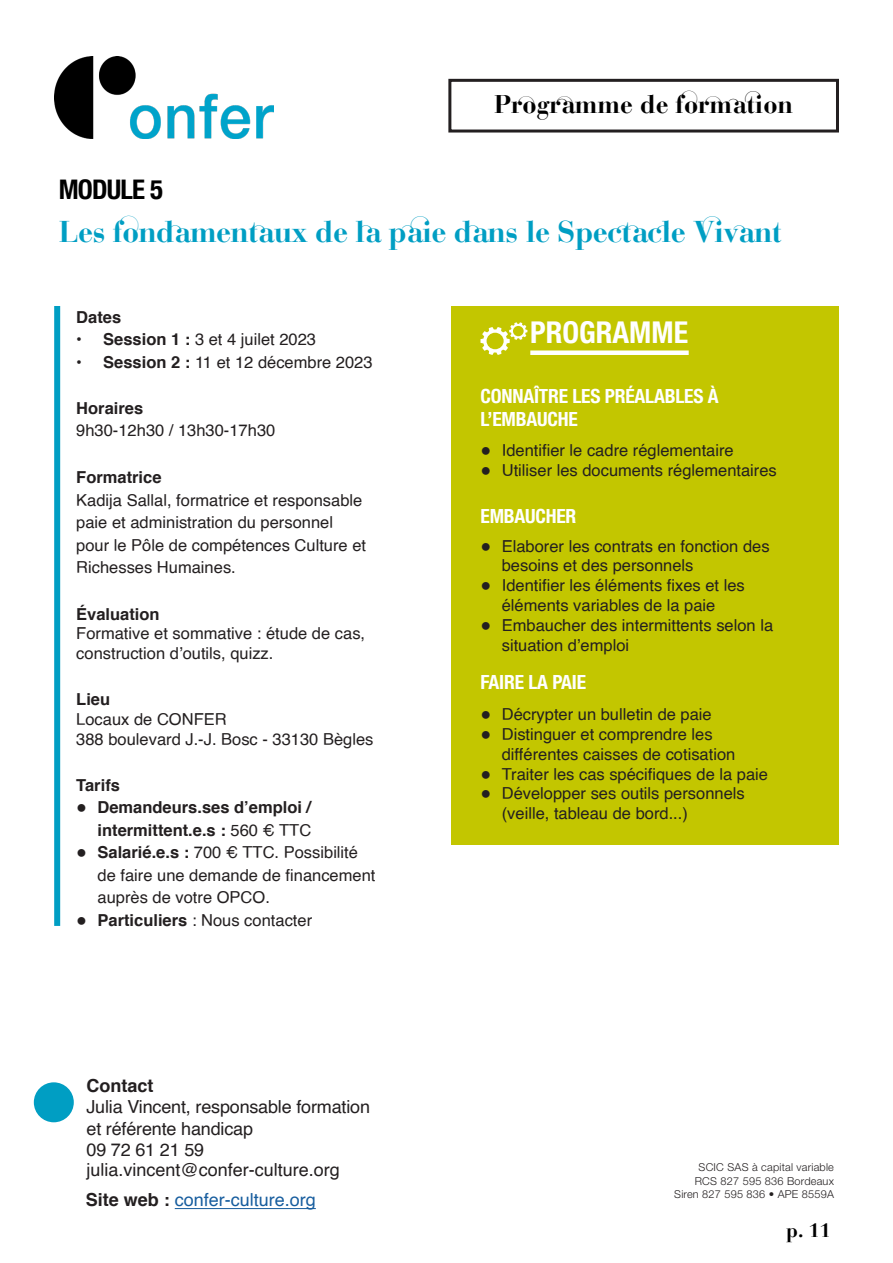
<style>
.page{position:relative;width:893px;height:1263px;background:#fff}
.page>*{position:absolute;margin:0;border:0;box-sizing:border-box;transform-origin:0 0}
.List_Paragraph{font:700 30px "CO";letter-spacing:-.02em;color:#009ec3}
.List_Paragraph-2{font:700 condensed 30px "Helvetica Neue LT";color:#fff}
.t1{font:700 condensed 27px "Helvetica Neue LT";letter-spacing:-.03em;color:#000}
.t2{font:700 25.5px "CO";color:#000}
.List_Paragraph-3{font:700 condensed 19.5px/23.4px "Helvetica Neue LT";letter-spacing:-.01em;color:#fff}
.t3{font:700 19.5px "CO";color:#000}
.t4{font:18px/21.6px "Helvetica";letter-spacing:-.01em;color:#231f20}
.t5{font:700 18px "Helvetica";color:#231f20}
.t6{font:16.5px/19.8px "Helvetica";color:#231f20}
.t7{font:700 16.5px/22.5px "Helvetica";color:#231f20;text-align:right}
.t8{font:300 10.95px/13px "Helvetica Neue LT";letter-spacing:.02em;color:#231f20;text-align:right}
.s1{font-weight:700}
.s2{font-weight:400;font-size:18px}
.s3{font-weight:400}
.s4{font-size:18px}
.s5{color:#175d9e}
</style>
<div class="page">
<img style="left:54px;top:56px;width:220px;height:82px">
<div style="left:34px;top:1082px;width:40px;height:40px;background:#009ec3;border-radius:50%"></div>
<hr style="left:175px;top:1208px;width:141px;height:1px;background:#175d9e">
<div style="left:451px;top:306px;width:388px;height:539px;background:#c3c600"></div>
<svg style="left:480px;top:322px;width:47px;height:33px"></svg>
<div style="left:530px;top:350px;width:159px;height:5px;background:#fff"></div>
<div style="left:54px;top:306px;width:6px;height:620px;background:#009ec3"></div>
<div style="left:448px;top:79px;width:391px;height:54px;border:3px solid #231f20"></div>
<p class="t2" style="left:494px;top:89px;width:300px">Programme de formation</p>
<p class="t1" style="left:59px;top:173px;width:106px">MODULE 5</p>
<p class="List_Paragraph" style="left:59px;top:214px;width:724px">Les fondamentaux de la paie dans le Spectacle Vivant</p>
<p class="t7" style="left:76px;top:306px;width:46px">Dates</p>
<p class="t6" style="left:76px;top:330px;width:241px"><span class="s1">• Session 1 :</span> 3 et 4 juilet 2023</p>
<p class="t6" style="left:76px;top:352px;width:298px"><span class="s1">• Session 2 :</span> 11 et 12 décembre 2023</p>
<p class="t7" style="left:76px;top:397px;width:68px">Horaires</p>
<p class="t6" style="left:76px;top:421px;width:201px">9h30-12h30 / 13h30-17h30</p>
<p class="t7" style="left:76px;top:467px;width:87px">Formatrice</p>
<p class="t6" style="left:76px;top:489px;width:291px;line-height:22.5px">Kadija Sallal, formatrice et responsable paie et administration du personnel pour le Pôle de compétences Culture et Richesses Humaines.</p>
<p class="t7" style="left:76px;top:603px;width:85px">Évaluation</p>
<p class="t6" style="left:76px;top:624px;width:290px">Formative et sommative : étude de cas, construction d’outils, quizz.</p>
<p class="t7" style="left:76px;top:688px;width:35px">Lieu</p>
<p class="t6" style="left:76px;top:710px;width:152px">Locaux de CONFER</p>
<p class="t6" style="left:76px;top:730px;width:299px">388 boulevard J.-J. Bosc - 33130 Bègles</p>
<p class="t7" style="left:76px;top:774px;width:45px">Tarifs</p>
<p class="t7" style="left:76px;top:796px;width:236px"><span class="s2">●</span> Demandeurs.ses d’emploi / intermittent.e.s : <span class="s3">560 € TTC</span></p>
<p class="t6" style="left:98px;top:842px;width:279px;line-height:22.5px;text-indent:-21px"><span class="s4">●</span> <span class="s1">Salarié.e.s :</span> 700 € TTC. Possibilité de faire une demande de financement auprès de votre OPCO.</p>
<p class="t6" style="left:76px;top:911px;width:237px"><span class="s4">●</span> <span class="s1">Particuliers</span> : Nous contacter</p>
<p class="t5" style="left:87px;top:1071px;width:68px">Contact</p>
<p class="t4" style="left:87px;top:1096px;width:285px">Julia Vincent, responsable formation et référente handicap<br>09 72 61 21 59</p>
<p class="t4" style="left:86px;top:1155px;width:256px;line-height:30.5px">julia.vincent@confer-culture.org<br><span class="s1">Site web :</span> <span class="s5">confer-culture.org</span></p>
<p class="List_Paragraph-2" style="left:530px;top:315px;width:159px">PROGRAMME</p>
<p class="List_Paragraph-3" style="left:480px;top:384px;width:240px">CONNAÎTRE LES PRÉALABLES À<br>L’EMBAUCHE</p>
<p class="t6" style="left:480px;top:441px;width:255px"><span class="s4">●</span> Identifier le cadre réglementaire</p>
<p class="t6" style="left:480px;top:461px;width:298px"><span class="s4">●</span> Utiliser les documents réglementaires</p>
<p class="List_Paragraph-3" style="left:480px;top:504px;width:97px">EMBAUCHER</p>
<p class="t6" style="left:502px;top:536px;width:269px;text-indent:-21px"><span class="s4">●</span> Elaborer les contrats en fonction des besoins et des personnels</p>
<p class="t6" style="left:480px;top:576px;width:266px;text-align:center"><span class="s4">●</span> Identifier les éléments fixes et les éléments variables de la paie</p>
<p class="t6" style="left:502px;top:616px;width:273px;text-indent:-21px"><span class="s4">●</span> Embaucher des intermittents selon la situation d’emploi</p>
<p class="List_Paragraph-3" style="left:480px;top:671px;width:107px">FAIRE LA PAIE</p>
<p class="t6" style="left:480px;top:705px;width:233px"><span class="s4">●</span> Décrypter un bulletin de paie</p>
<p class="t6" style="left:502px;top:725px;width:235px;text-indent:-21px"><span class="s4">●</span> Distinguer et comprendre les différentes caisses de cotisation</p>
<p class="t6" style="left:480px;top:764px;width:289px"><span class="s4">●</span> Traiter les cas spécifiques de la paie</p>
<p class="t6" style="left:502px;top:784px;width:245px;text-indent:-21px"><span class="s4">●</span> Développer ses outils personnels (veille, tableau de bord...)</p>
<p class="t8" style="left:674px;top:1161px;width:161px">SCIC SAS à capital variable<br>RCS 827 595 836 Bordeaux<br>Siren 827 595 836 • APE 8559A</p>
<p class="t3" style="left:786px;top:1219px;width:46px">p. 11</p>
</div>
